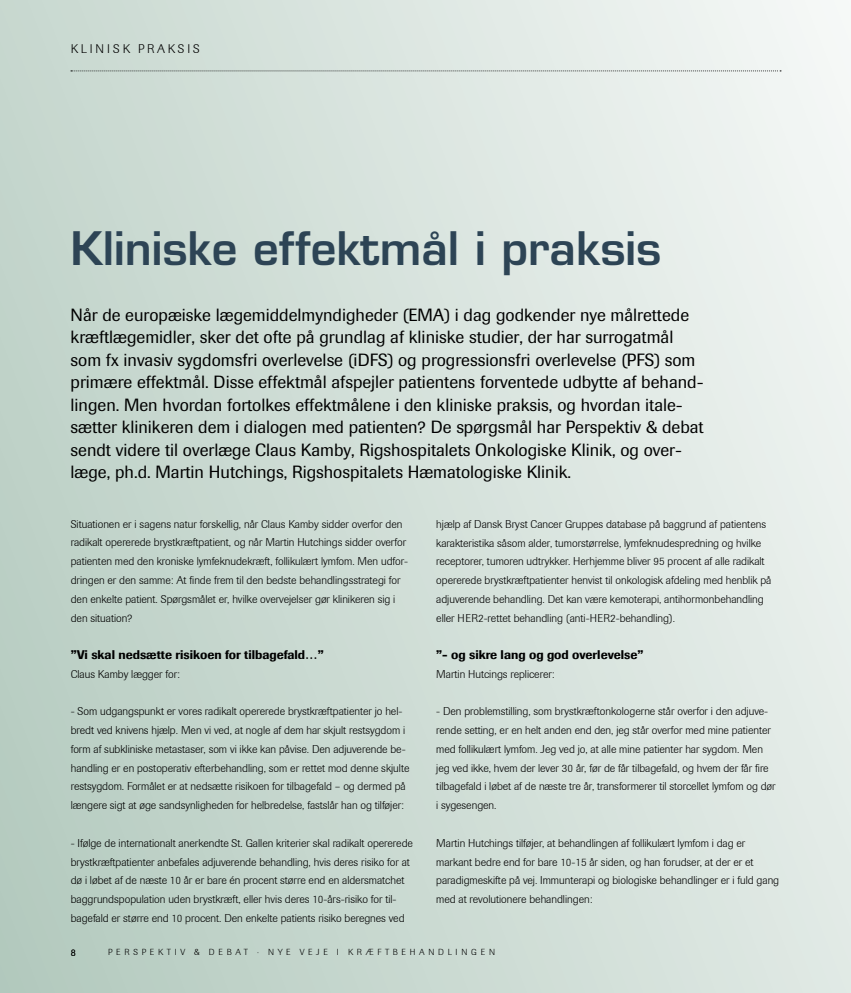
<style>
.page{position:relative;width:851px;height:993px;background:#fff}
.page>*{position:absolute;margin:0;border:0;box-sizing:border-box;transform-origin:0 0}
.t1{font:600 45px "Eurostile LT Std";color:#2d4455}
.t2{font:17.5px/22.5px "Imago";color:#000}
.t3{font:500 12.5px "Berthold Imago";color:#000}
.t4{font:300 12.5px "Berthold Imago";letter-spacing:.23em;color:#000}
.t5{font:300 11.25px/18.8px "Berthold Imago";color:#000}
.t6{font:300 10px "Berthold Imago";color:#000}
.t7{font:300 8.75px "Berthold Imago";letter-spacing:.42em;color:#000}
</style>
<div class="page">
<div style="left:0;top:0;width:850px;height:992px;background:linear-gradient(to right,#bcd0c6,#ecf1ee)"></div>
<svg style="left:71px;top:71px;width:710px;height:1px"></svg>
<p class="t4" style="left:71px;top:42px;width:130px">KLINISK PRAKSIS</p>
<h1 class="t1" style="left:71px;top:220px;width:592px">Kliniske effektmål i praksis</h1>
<p class="t2" style="left:71px;top:303px;width:634px">Når de europæiske lægemiddelmyndigheder (EMA) i dag godkender nye målrettede kræftlægemidler, sker det ofte på grundlag af kliniske studier, der har surrogatmål som fx invasiv sygdomsfri overlevelse (iDFS) og progressionsfri overlevelse (PFS) som primære effektmål. Disse effektmål afspejler patientens forventede udbytte af behand&shy;lingen. Men hvordan fortolkes effektmålene i den kliniske praksis, og hvordan itale&shy;sætter klinikeren dem i dialogen med patienten? De spørgsmål har Perspektiv &amp; debat sendt videre til overlæge Claus Kamby, Rigshospitalets Onkologiske Klinik, og over&shy;læge, ph.d. Martin Hutchings, Rigshospitalets Hæmatologiske Klinik.</p>
<p class="t5" style="left:71px;top:514px;width:339px">Situationen er i sagens natur forskellig, når Claus Kamby sidder overfor den radikalt opererede brystkræftpatient, og når Martin Hutchings sidder overfor patienten med den kroniske lymfeknudekræft, follikulært lymfom. Men udfor&shy;dringen er den samme: At finde frem til den bedste behandlingsstrategi for den enkelte patient. Spørgsmålet er, hvilke overvejelser gør klinikeren sig i den situation?</p>
<p class="t3" style="left:71px;top:647px;width:254px">”Vi skal nedsætte risikoen for tilbagefald…”</p>
<p class="t5" style="left:71px;top:664px;width:111px">Claus Kamby lægger for:</p>
<p class="t5" style="left:71px;top:702px;width:340px">- Som udgangspunkt er vores radikalt opererede brystkræftpatienter jo hel&shy;bredt ved knivens hjælp. Men vi ved, at nogle af dem har skjult restsygdom i form af subkliniske metastaser, som vi ikke kan påvise. Den adjuverende be&shy;handling er en postoperativ efterbehandling, som er rettet mod denne skjulte restsygdom. Formålet er at nedsætte risikoen for tilbagefald – og dermed på længere sigt at øge sandsynligheden for helbredelse, fastslår han og tilføjer:</p>
<p class="t5" style="left:71px;top:833px;width:343px">- Ifølge de internationalt anerkendte St. Gallen kriterier skal radikalt opererede brystkræftpatienter anbefales adjuverende behandling, hvis deres risiko for at dø i løbet af de næste 10 år er bare én procent større end en aldersmatchet baggrundspopulation uden brystkræft, eller hvis deres 10-års-risiko for til&shy;bagefald er større end 10 procent. Den enkelte patients risiko beregnes ved</p>
<p class="t5" style="left:436px;top:514px;width:336px">hjælp af Dansk Bryst Cancer Gruppes database på baggrund af patientens karakteristika såsom alder, tumorstørrelse, lymfeknudespredning og hvilke receptorer, tumoren udtrykker. Herhjemme bliver 95 procent af alle radikalt opererede brystkræftpatienter henvist til onkologisk afdeling med henblik på adjuverende behandling. Det kan være kemoterapi, antihormonbehandling eller HER2-rettet behandling (anti-HER2-behandling).</p>
<p class="t3" style="left:436px;top:647px;width:208px">”- og sikre lang og god overlevelse”</p>
<p class="t5" style="left:436px;top:664px;width:120px">Martin Hutcings replicerer:</p>
<p class="t5" style="left:436px;top:702px;width:341px">- Den problemstilling, som brystkræftonkologerne står overfor i den adjuve&shy;rende setting, er en helt anden end den, jeg står overfor med mine patienter med follikulært lymfom. Jeg ved jo, at alle mine patienter har sygdom. Men jeg ved ikke, hvem der lever 30 år, før de får tilbagefald, og hvem der får fire tilbagefald i løbet af de næste tre år, transformerer til storcellet lymfom og dør i sygesengen.</p>
<p class="t5" style="left:436px;top:833px;width:344px">Martin Hutchings tilføjer, at behandlingen af follikulært lymfom i dag er markant bedre end for bare 10-15 år siden, og han forudser, at der er et paradigmeskifte på vej. Immunterapi og biologiske behandlinger er i fuld gang med at revolutionere behandlingen:</p>
<p class="t6" style="left:71px;top:946px;width:6px">8</p>
<p class="t7" style="left:108px;top:946px;width:388px">PERSPEKTIV &amp; DEBAT · NYE VEJE I KRÆFTBEHANDLINGEN</p>
</div>
